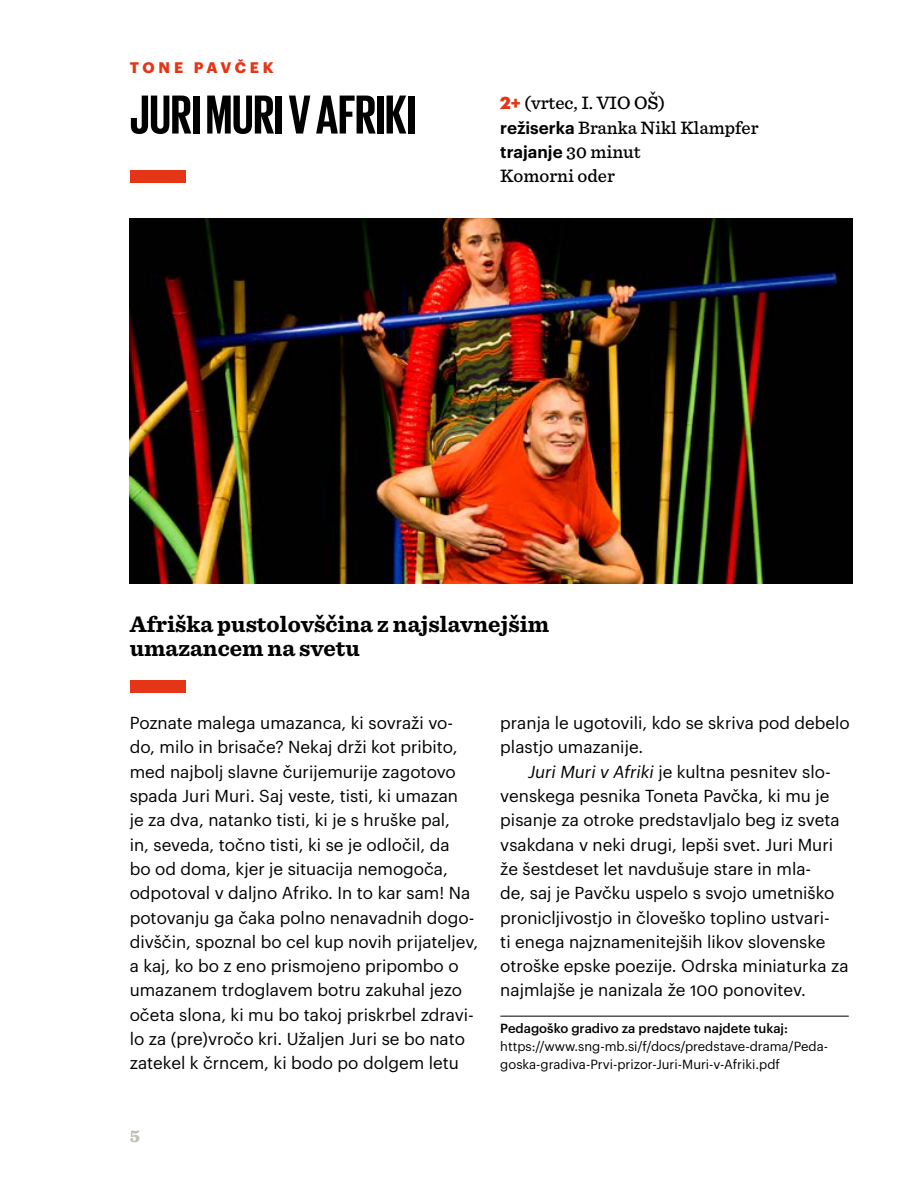
<style>
.page{position:relative;width:908px;height:1191px;background:#fff}
.page>*{position:absolute;margin:0;border:0;box-sizing:border-box;transform-origin:0 0}
.t1{font:700 56px "Giorgio Sans";color:#000}
.t2{font:700 23.4px/24.2px "Sentinel";color:#000}
.t3{font:500 18.8px/24.2px "Sentinel";color:#000}
.t4{font:900 18px "Sentinel";color:#c0c1b2}
.t5{font:17px/24.2px "Graphik";color:#000}
.t6{font:600 17px "Graphik";color:#000}
.t7{font:700 15px "Graphik";letter-spacing:.24em;color:#e53517}
.t8{font:13px/18px "Graphik";color:#000}
.t9{font:500 13px "Graphik";color:#000}
.s1{font-family:"Graphik";font-weight:900;font-size:17px;color:#e53517}
.s2{font-family:"Graphik";font-weight:600;font-size:17px}
.s3{font-family:"Sentinel";font-weight:500;font-size:18.8px}
.s4{font-style:italic}
</style>
<div class="page">
<div style="left:130px;top:680px;width:55px;height:12px;background:#e53517"></div>
<img style="left:130px;top:219px;width:722px;height:364px">
<div style="left:130px;top:170px;width:55px;height:12px;background:#e53517"></div>
<hr style="left:500px;top:1015px;width:348px;height:1px;background:#000">
<p class="t7" style="left:130px;top:56px;width:145px">TONE PAVČEK</p>
<h1 class="t1" style="left:130px;top:86px;width:287px">JURI MURI V AFRIKI</h1>
<p class="t3" style="left:500px;top:90px;width:260px"><span class="s1">2+</span> (vrtec, I. VIO OŠ)<br><span class="s2">režiserka</span> Branka Nikl Klampfer</p>
<p class="t6" style="left:500px;top:139px;width:142px">trajanje <span class="s3">30 minut</span></p>
<p class="t3" style="left:500px;top:163px;width:116px">Komorni oder</p>
<h2 class="t2" style="left:130px;top:611px;width:421px">Afriška pustolovščina z najslavnejšim umazancem na svetu</h2>
<p class="t5" style="left:130px;top:709px;width:350px">Poznate malega umazanca, ki sovraži vo&shy;do, milo in brisače? Nekaj drži kot pribito, med najbolj slavne čurijemurije zagotovo spada Juri Muri. Saj veste, tisti, ki umazan<br>je za dva, natanko tisti, ki je s hruške pal,<br>in, seveda, točno tisti, ki se je odločil, da<br>bo od doma, kjer je situacija nemogoča, odpotoval v daljno Afriko. In to kar sam! Na potovanju ga čaka polno nenavadnih dogo&shy;divščin, spoznal bo cel kup novih prijateljev, a kaj, ko bo z eno prismojeno pripombo o umazanem trdoglavem botru zakuhal jezo očeta slona, ki mu bo takoj priskrbel zdravi&shy;lo za (pre)vročo kri. Užaljen Juri se bo nato zatekel k črncem, ki bodo po dolgem letu</p>
<p class="t5" style="left:500px;top:709px;width:351px">pranja le ugotovili, kdo se skriva pod debelo plastjo umazanije.</p>
<p class="t5" style="left:500px;top:758px;width:349px;text-indent:28px"><span class="s4">Juri Muri v Afriki</span> je kultna pesnitev slo&shy;venskega pesnika Toneta Pavčka, ki mu je pisanje za otroke predstavljalo beg iz sveta vsakdana v neki drugi, lepši svet. Juri Muri že šestdeset let navdušuje stare in mla-<br>de, saj je Pavčku uspelo s svojo umetniško pronicljivostjo in človeško toplino ustvari-<br>ti enega najznamenitejših likov slovenske otroške epske poezije. Odrska miniaturka za najmlajše je nanizala že 100 ponovitev.</p>
<p class="t9" style="left:500px;top:1018px;width:289px">Pedagoško gradivo za predstavo najdete tukaj:</p>
<p class="t8" style="left:500px;top:1036px;width:329px">https://www.sng-mb.si/f/docs/predstave-drama/Peda&shy;goska-gradiva-Prvi-prizor-Juri-Muri-v-Afriki.pdf</p>
<p class="t4" style="left:130px;top:1122px;width:12px">5</p>
</div>
